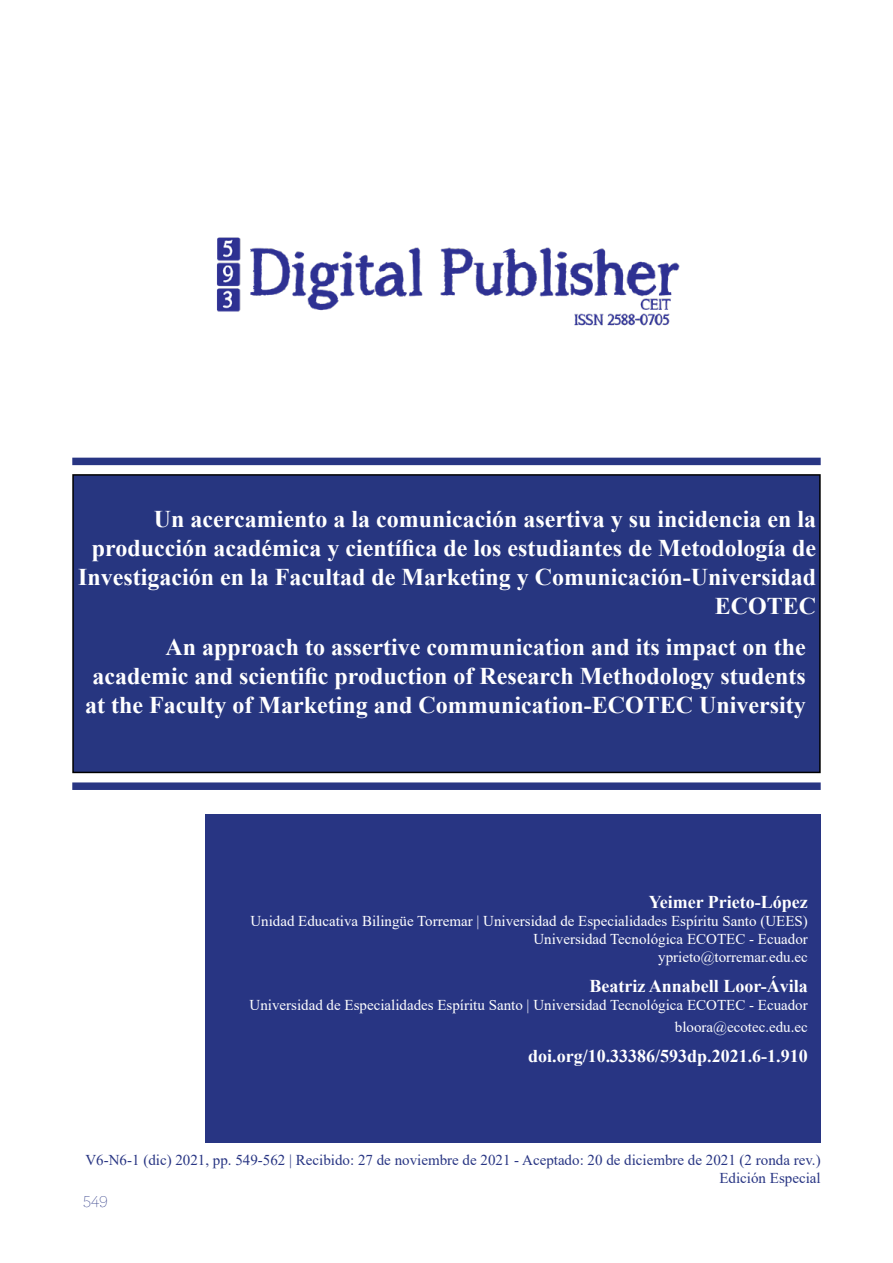
<style>
.page{position:relative;width:893px;height:1263px;background:#fff}
.page>*{position:absolute;margin:0;border:0;box-sizing:border-box;transform-origin:0 0}
.t1{font:700 24px/28.8px "Times New Roman";color:#fff;text-align:right}
.t2{font:700 18px "Times New Roman";color:#fff}
.t3{font:200 18px "Archer";color:#283583}
.t4{font:15px/18px "Times New Roman";color:#fff;text-align:right}
.t5{font:15px/18px "Times New Roman";color:#283583;text-align:right}
</style>
<div class="page">
<img style="left:217px;top:237px;width:463px;height:89px">
<div style="left:72px;top:458px;width:749px;height:7px;background:#283583"></div>
<div style="left:72px;top:782px;width:749px;height:8px;background:#283583"></div>
<div style="left:73px;top:475px;width:747px;height:297px;background:#273680"></div>
<div style="left:72px;top:474px;width:749px;height:299px;border:2px solid #000"></div>
<div style="left:205px;top:814px;width:615px;height:329px;background:#283583"></div>
<p class="t1" style="left:78px;top:504px;width:740px">Un acercamiento a la comunicación asertiva y su incidencia en la producción académica y científica de los estudiantes de Metodología de Investigación en la Facultad de Marketing y Comunicación-Universidad ECOTEC</p>
<p class="t1" style="left:85px;top:632px;width:722px">An approach to assertive communication and its impact on the academic and scientific production of Research Methodology students at the Faculty of Marketing and Communication-ECOTEC University</p>
<p class="t2" style="left:649px;top:889px;width:161px">Yeimer Prieto-López</p>
<p class="t4" style="left:250px;top:911px;width:559px">Unidad Educativa Bilingüe Torremar | Universidad de Especialidades Espíritu Santo (UEES)<br>Universidad Tecnológica ECOTEC - Ecuador<br>yprieto@torremar.edu.ec</p>
<p class="t2" style="left:589px;top:973px;width:220px">Beatriz Annabell Loor-Ávila</p>
<p class="t4" style="left:250px;top:993px;width:560px;line-height:21.6px">Universidad de Especialidades Espíritu Santo | Universidad Tecnológica ECOTEC - Ecuador bloora@ecotec.edu.ec</p>
<p class="t2" style="left:528px;top:1042px;width:281px">doi.org/10.33386/593dp.2021.6-1.910</p>
<p class="t5" style="left:85px;top:1150px;width:737px">V6-N6-1 (dic) 2021, pp. 549-562 | Recibido: 27 de noviembre de 2021 - Aceptado: 20 de diciembre de 2021 (2 ronda rev.)<br>Edición Especial</p>
<p class="t3" style="left:83px;top:1188px;width:26px">549</p>
</div>
